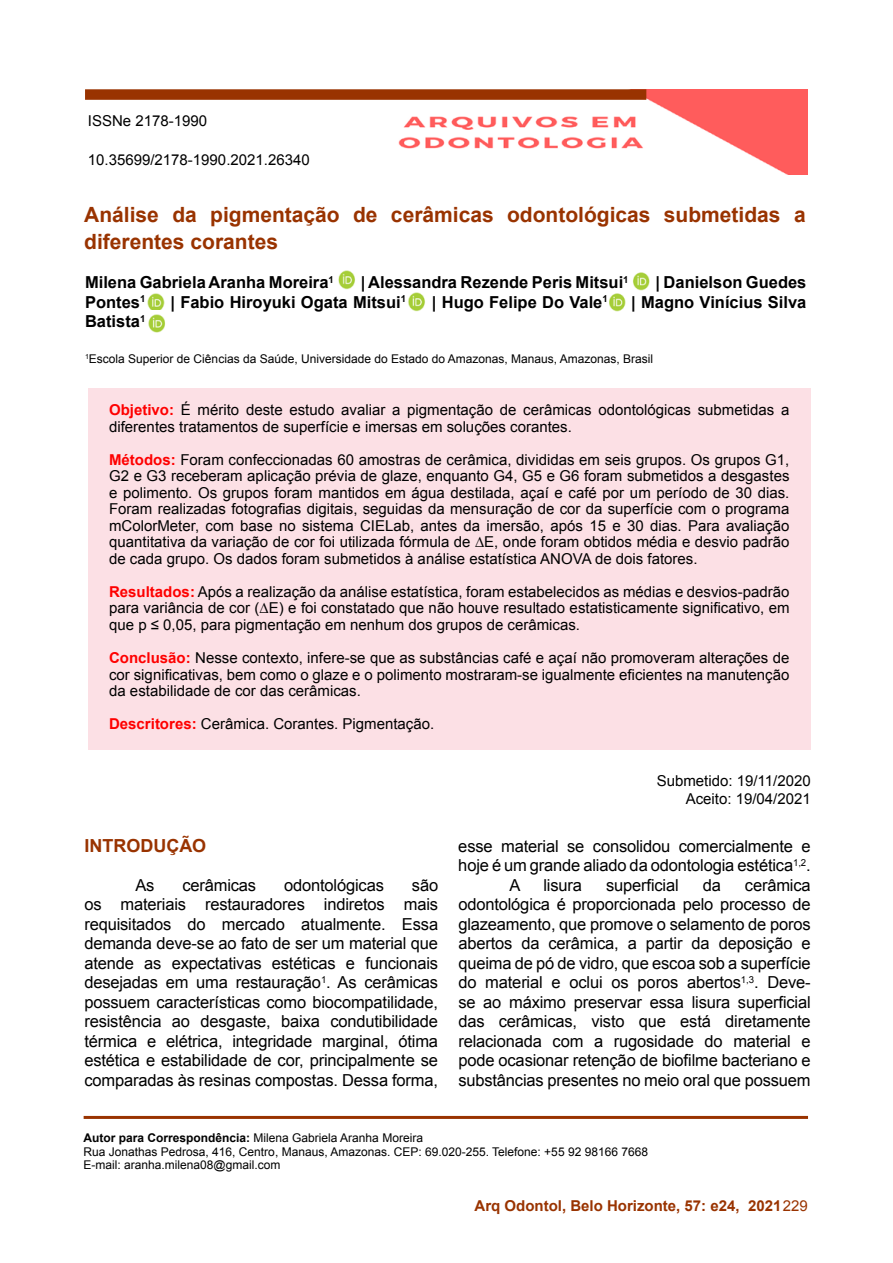
<style>
.page{position:relative;width:893px;height:1263px;background:#fff}
.page>*{position:absolute;margin:0;border:0;box-sizing:border-box;transform-origin:0 0}
.t1{font:700 21px/27px "Arial";color:#930}
.t2{font:700 18px "Arial";color:#930}
.t3{font:16.5px/19.5px "Arial";letter-spacing:-.01em;color:#000;text-align:justify}
.t4{font:700 16.5px "Arial";color:#000}
.t5{font:15px/16.5px "Arial";color:#000;text-align:justify}
.t6{font:700 15px "Arial";color:#930}
.t7{font:12px/13.5px "Arial";color:#000}
.s1{font-weight:700;color:#f00}
.s2{font-weight:700}
.s3{font-weight:400}
</style>
<div class="page">
<img style="left:398px;top:89px;width:410px;height:85px">
<div style="left:88px;top:388px;width:723px;height:361px;background:#fce0e5"></div>
<div style="left:85px;top:89px;width:561px;height:11px;background:#930"></div>
<hr style="left:84px;top:1116px;width:724px;height:3px;background:#930">
<img style="left:338px;top:270px;width:17px;height:20px">
<img style="left:633px;top:272px;width:17px;height:19px">
<img style="left:147px;top:293px;width:18px;height:17px">
<img style="left:408px;top:292px;width:17px;height:20px">
<img style="left:609px;top:293px;width:17px;height:19px">
<img style="left:148px;top:314px;width:17px;height:19px">
<p class="t5" style="left:88px;top:112px;width:121px">ISSNe 2178-1990</p>
<p class="t5" style="left:88px;top:151px;width:223px">10.35699/2178-1990.2021.26340</p>
<h1 class="t1" style="left:84px;top:201px;width:723px">Análise da pigmentação de cerâmicas odontológicas submetidas a diferentes corantes</h1>
<p class="t4" style="left:85px;top:271px;width:250px">Milena Gabriela Aranha Moreira<sup>1</sup></p>
<p class="t4" style="left:361px;top:271px;width:269px">| Alessandra Rezende Peris Mitsui<sup>1</sup></p>
<p class="t4" style="left:656px;top:271px;width:152px">| Danielson Guedes</p>
<p class="t4" style="left:85px;top:291px;width:62px">Pontes<sup>1</sup></p>
<p class="t4" style="left:170px;top:291px;width:237px">| Fabio Hiroyuki Ogata Mitsui<sup>1</sup></p>
<p class="t4" style="left:432px;top:291px;width:177px">| Hugo Felipe Do Vale<sup>1</sup></p>
<p class="t4" style="left:631px;top:291px;width:177px">| Magno Vinícius Silva</p>
<p class="t4" style="left:85px;top:310px;width:62px">Batista<sup>1</sup></p>
<p class="t7" style="left:85px;top:352px;width:570px"><sup>1</sup>Escola Superior de Ciências da Saúde, Universidade do Estado do Amazonas, Manaus, Amazonas, Brasil</p>
<p class="t5" style="left:109px;top:402px;width:682px"><span class="s1">Objetivo:</span> É mérito deste estudo avaliar a pigmentação de cerâmicas odontológicas submetidas a diferentes tratamentos de superfície e imersas em soluções corantes.</p>
<p class="t5" style="left:109px;top:452px;width:682px"><span class="s1">Métodos:</span> Foram confeccionadas 60 amostras de cerâmica, divididas em seis grupos. Os grupos G1, G2 e G3 receberam aplicação prévia de glaze, enquanto G4, G5 e G6 foram submetidos a desgastes e polimento. Os grupos foram mantidos em água destilada, açaí e café por um período de 30 dias.<br>Foram realizadas fotografias digitais, seguidas da mensuração de cor da superfície com o programa mColorMeter, com base no sistema CIELab, antes da imersão, após 15 e 30 dias. Para avaliação quantitativa da variação de cor foi utilizada fórmula de ∆E, onde foram obtidos média e desvio padrão de cada grupo. Os dados foram submetidos à análise estatística ANOVA de dois fatores.</p>
<p class="t5" style="left:109px;top:584px;width:682px"><span class="s1">Resultados:</span> Após a realização da análise estatística, foram estabelecidos as médias e desvios-padrão para variância de cor (∆E) e foi constatado que não houve resultado estatisticamente significativo, em que p ≤ 0,05, para pigmentação em nenhum dos grupos de cerâmicas.</p>
<p class="t5" style="left:109px;top:650px;width:682px"><span class="s1">Conclusão:</span> Nesse contexto, infere-se que as substâncias café e açaí não promoveram alterações de cor significativas, bem como o glaze e o polimento mostraram-se igualmente eficientes na manutenção da estabilidade de cor das cerâmicas.</p>
<p class="t5" style="left:109px;top:716px;width:327px"><span class="s1">Descritores:</span> Cerâmica. Corantes. Pigmentação.</p>
<p class="t2" style="left:84px;top:833px;width:123px">INTRODUÇÃO</p>
<p class="t3" style="left:135px;top:875px;width:21px">As</p>
<p class="t3" style="left:182px;top:875px;width:75px">cerâmicas</p>
<p class="t3" style="left:284px;top:875px;width:101px">odontológicas</p>
<p class="t3" style="left:84px;top:875px;width:355px;text-indent:328px">são os materiais restauradores indiretos mais requisitados do mercado atualmente. Essa demanda deve-se ao fato de ser um material que atende as expectativas estéticas e funcionais desejadas em uma restauração<sup>1</sup>. As cerâmicas possuem características como biocompatilidade, resistência ao desgaste, baixa condutibilidade térmica e elétrica, integridade marginal, ótima estética e estabilidade de cor, principalmente se comparadas às resinas compostas. Dessa forma,</p>
<p class="t5" style="left:657px;top:772px;width:155px;line-height:18px;text-align:right">Submetido: 19/11/2020<br>Aceito: 19/04/2021</p>
<p class="t3" style="left:458px;top:836px;width:354px">esse material se consolidou comercialmente e</p>
<p class="t3" style="left:458px;top:856px;width:354px">hoje é um grande aliado da odontologia estética<sup>1,2</sup>.</p>
<p class="t3" style="left:509px;top:875px;width:13px">A</p>
<p class="t3" style="left:543px;top:875px;width:40px">lisura</p>
<p class="t3" style="left:606px;top:875px;width:74px">superficial</p>
<p class="t3" style="left:703px;top:875px;width:20px">da</p>
<p class="t3" style="left:458px;top:875px;width:354px;text-indent:287px">cerâmica odontológica é proporcionada pelo processo de glazeamento, que promove o selamento de poros abertos da cerâmica, a partir da deposição e queima de pó de vidro, que escoa sob a superfície do material e oclui os poros abertos<sup>1,3</sup>. Deve&shy;se ao máximo preservar essa lisura superficial das cerâmicas, visto que está diretamente relacionada com a rugosidade do material e pode ocasionar retenção de biofilme bacteriano e substâncias presentes no meio oral que possuem</p>
<p class="t7" style="left:84px;top:1132px;width:566px"><span class="s2">Autor para Correspondência:</span> Milena Gabriela Aranha Moreira<br>Rua Jonathas Pedrosa, 416, Centro, Manaus, Amazonas. CEP: 69.020-255. Telefone: +55 92 98166 7668<br>E-mail: aranha.milena08@gmail.com</p>
<p class="t6" style="left:475px;top:1196px;width:335px">Arq Odontol, Belo Horizonte, 57: e24, 2021<span class="s3">229</span></p>
</div>
